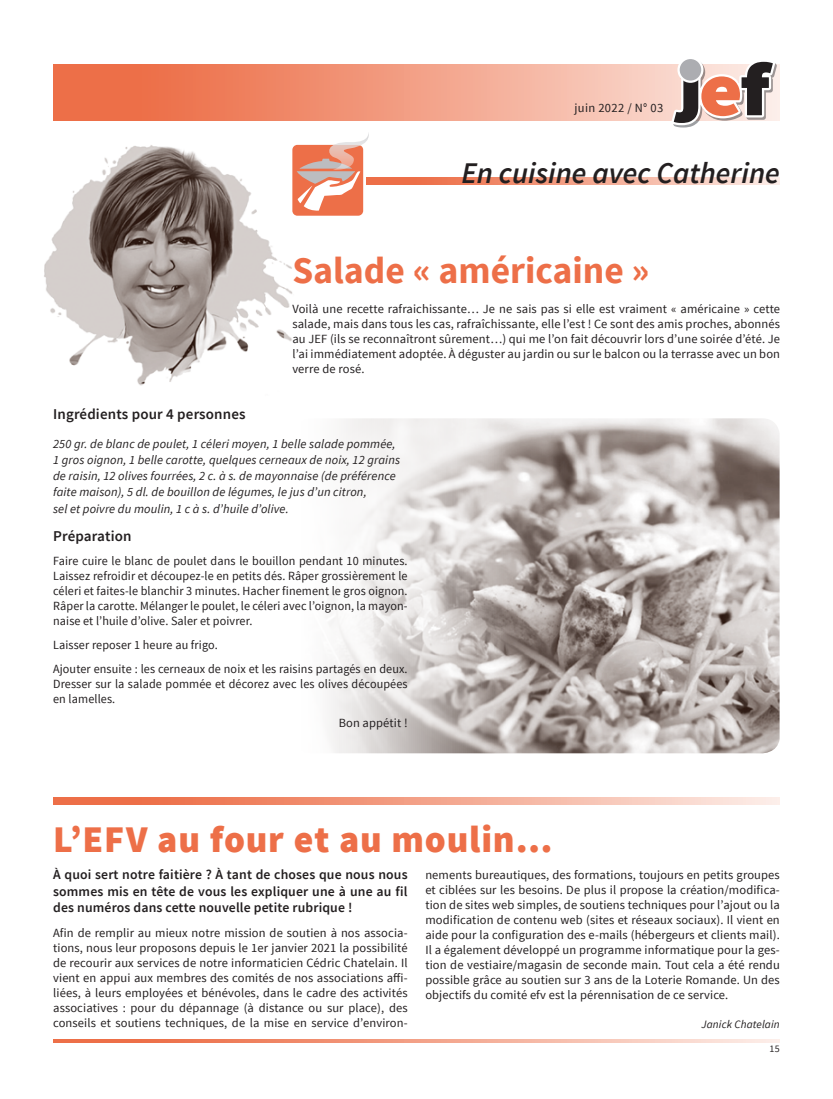
<style>
.page{position:relative;width:833px;height:1099px;background:#fff}
.page>*{position:absolute;margin:0;border:0;box-sizing:border-box;transform-origin:0 0}
.t1{font:900 37.5px "Source Sans Pro";letter-spacing:.02em;color:#ed6f48}
.t2{font:700 37.5px "Source Sans Pro";color:#ed6f48}
.t3{font:italic 600 30px "Source Sans Pro";color:#231f20}
.t4{font:600 15px "Source Sans Pro";letter-spacing:.01em;color:#231f20}
.t5{font:600 13.75px/16.5px "Source Sans Pro";letter-spacing:.01em;color:#231f20;text-align:justify}
.t6{font:12.5px/15px "Source Sans Pro";letter-spacing:.01em;color:#231f20;text-align:justify}
.t7{font:italic 12.5px/16.2px "Source Sans Pro";letter-spacing:.01em;color:#231f20}
.t8{font:italic 11.25px "Source Sans Pro";letter-spacing:.01em;color:#231f20}
.t9{font:10px "Source Sans Pro";color:#231f20}
</style>
<div class="page">
<img style="left:44px;top:145px;width:251px;height:241px">
<img style="left:327px;top:418px;width:452px;height:335px">
<svg style="left:53px;top:64px;width:727px;height:56px;background:#f1997d"></svg>
<svg style="left:671px;top:61px;width:106px;height:66px"></svg>
<svg style="left:677px;top:57px;width:26px;height:26px"></svg>
<div style="left:679px;top:59px;width:22px;height:22px;background:#acadb1;border-radius:50%"></div>
<svg style="left:53px;top:1039px;width:727px;height:4px;background:#f3a38b"></svg>
<svg style="left:374px;top:177px;width:406px;height:7px;background:#f3a48c"></svg>
<div style="left:292px;top:145px;width:71px;height:71px;background:#ed6f48;border-radius:5px"></div>
<svg style="left:297px;top:133px;width:77px;height:78px"></svg>
<svg style="left:53px;top:797px;width:727px;height:7px;background:#f3a38b"></svg>
<p class="t6" style="left:574px;top:101px;width:90px">juin 2022 / N° 03</p>
<h2 class="t3" style="left:461px;top:154px;width:320px">En cuisine avec Catherine</h2>
<h1 class="t2" style="left:292px;top:246px;width:359px">Salade « américaine »</h1>
<p class="t6" style="left:292px;top:301px;width:489px">Voilà une recette rafraichissante… Je ne sais pas si elle est vraiment « américaine » cette salade, mais dans tous les cas, rafraîchissante, elle l’est ! Ce sont des amis proches, abonnés au JEF (ils se reconnaîtront sûrement…) qui me l’on fait découvrir lors d’une soirée d’été. Je l’ai immédiatement adoptée. À déguster au jardin ou sur le balcon ou la terrasse avec un bon verre de rosé.</p>
<p class="t4" style="left:53px;top:405px;width:194px">Ingrédients pour 4 personnes</p>
<p class="t7" style="left:53px;top:435px;width:348px">250 gr. de blanc de poulet, 1 céleri moyen, 1 belle salade pommée, 1 gros oignon, 1 belle carotte, quelques cerneaux de noix, 12 grains de raisin, 12 olives fourrées, 2 c. à s. de mayonnaise (de préférence faite maison), 5 dl. de bouillon de légumes, le jus d’un citron,<br>sel et poivre du moulin, 1 c à s. d’huile d’olive.</p>
<p class="t4" style="left:53px;top:526px;width:80px">Préparation</p>
<p class="t6" style="left:53px;top:553px;width:356px">Faire cuire le blanc de poulet dans le bouillon pendant 10 minutes.<br>Laissez refroidir et découpez-le en petits dés. Râper grossièrement le céleri et faites-le blanchir 3 minutes. Hacher finement le gros oignon.<br>Râper la carotte. Mélanger le poulet, le céleri avec l’oignon, la mayon&shy;naise et l’huile d’olive. Saler et poivrer.</p>
<p class="t6" style="left:53px;top:633px;width:356px;line-height:24px">Laisser reposer 1 heure au frigo.<br>Ajouter ensuite : les cerneaux de noix et les raisins partagés en deux.</p>
<p class="t6" style="left:53px;top:676px;width:356px">Dresser sur la salade pommée et décorez avec les olives découpées en lamelles.</p>
<p class="t6" style="left:339px;top:715px;width:70px">Bon appétit !</p>
<h1 class="t1" style="left:53px;top:815px;width:501px">L’EFV au four et au moulin…</h1>
<p class="t5" style="left:53px;top:867px;width:356px">À quoi sert notre faitière ? À tant de choses que nous nous sommes mis en tête de vous les expliquer une à une au fil des numéros dans cette nouvelle petite rubrique !</p>
<p class="t6" style="left:53px;top:925px;width:356px">Afin de remplir au mieux notre mission de soutien à nos associa&shy;tions, nous leur proposons depuis le 1er janvier 2021 la possibilité de recourir aux services de notre informaticien Cédric Chatelain. Il vient en appui aux membres des comités de nos associations affi&shy;liées, à leurs employées et bénévoles, dans le cadre des activités associatives : pour du dépannage (à distance ou sur place), des conseils et soutiens techniques, de la mise en service d’environ-</p>
<p class="t6" style="left:425px;top:867px;width:356px">nements bureautiques, des formations, toujours en petits groupes et ciblées sur les besoins. De plus il propose la création/modifica&shy;tion de sites web simples, de soutiens techniques pour l’ajout ou la modification de contenu web (sites et réseaux sociaux). Il vient en aide pour la configuration des e-mails (hébergeurs et clients mail).<br>Il a également développé un programme informatique pour la ges&shy;tion de vestiaire/magasin de seconde main. Tout cela a été rendu possible grâce au soutien sur 3 ans de la Loterie Romande. Un des objectifs du comité efv est la pérennisation de ce service.</p>
<p class="t8" style="left:701px;top:1017px;width:80px">Janick Chatelain</p>
<p class="t9" style="left:769px;top:1041px;width:12px">15</p>
</div>
